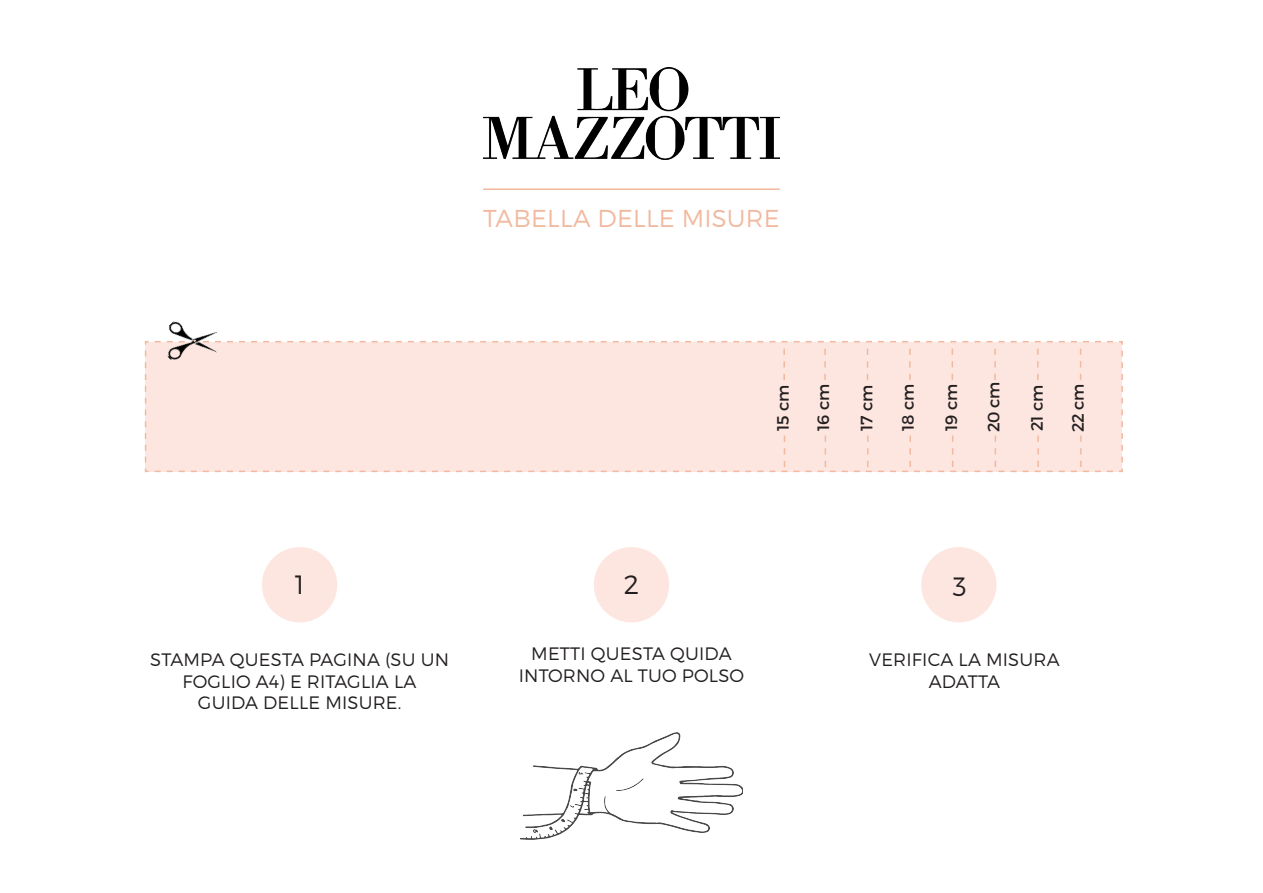
<style>
.page{position:relative;width:1263px;height:893px;background:#fff}
.page>*{position:absolute;margin:0;border:0;box-sizing:border-box;transform-origin:0 0}
.t1{font:300 26.4px "Montserrat";color:#231f20}
.t2{font:300 24.45px "Montserrat";letter-spacing:.01em;color:#f1b99f}
.t3{font:300 18px/21.6px "Montserrat";letter-spacing:.01em;color:#231f20;text-align:center}
.t4{font:16.5px "Montserrat";color:#231f20}
</style>
<div class="page">
<div style="left:921px;top:547px;width:75px;height:75px;background:#fde6e0;border-radius:50%"></div>
<img style="left:483px;top:68px;width:297px;height:91px">
<svg style="left:144px;top:341px;width:979px;height:132px"></svg>
<hr style="left:483px;top:188px;width:297px;height:2px;background:#f1b99f">
<img style="left:153px;top:321px;width:74px;height:58px">
<div style="left:594px;top:547px;width:75px;height:75px;background:#fde6e0;border-radius:50%"></div>
<div style="left:262px;top:547px;width:75px;height:75px;background:#fde6e0;border-radius:50%"></div>
<img style="left:520px;top:732px;width:223px;height:107px">
<div style="left:155px;top:348px;width:968px;height:124px;background:#fde6e0"></div>
<h2 class="t2" style="left:483px;top:203px;width:298px">TABELLA DELLE MISURE</h2>
<p class="t4" style="left:773px;top:431px;width:48px;rotate:-90deg">15 cm</p>
<p class="t4" style="left:856px;top:431px;width:48px;rotate:-90deg">17 cm</p>
<p class="t4" style="left:898px;top:431px;width:49px;rotate:-90deg">18 cm</p>
<p class="t4" style="left:941px;top:431px;width:49px;rotate:-90deg">19 cm</p>
<p class="t4" style="left:983px;top:432px;width:52px;rotate:-90deg">20 cm</p>
<p class="t4" style="left:1027px;top:431px;width:48px;rotate:-90deg">21 cm</p>
<p class="t4" style="left:1068px;top:432px;width:50px;rotate:-90deg">22 cm</p>
<p class="t4" style="left:813px;top:431px;width:49px;rotate:-90deg">16 cm</p>
<h1 class="t1" style="left:295px;top:568px;width:11px">1</h1>
<h1 class="t1" style="left:624px;top:568px;width:17px">2</h1>
<h1 class="t1" style="left:953px;top:570px;width:15px">3</h1>
<p class="t3" style="left:150px;top:648px;width:300px">STAMPA QUESTA PAGINA (SU UN<br>FOGLIO A4) E RITAGLIA LA<br>GUIDA DELLE MISURE.</p>
<p class="t3" style="left:519px;top:643px;width:227px">METTI QUESTA QUIDA<br>INTORNO AL TUO POLSO</p>
<p class="t3" style="left:869px;top:648px;width:192px">VERIFICA LA MISURA<br>ADATTA</p>
</div>
